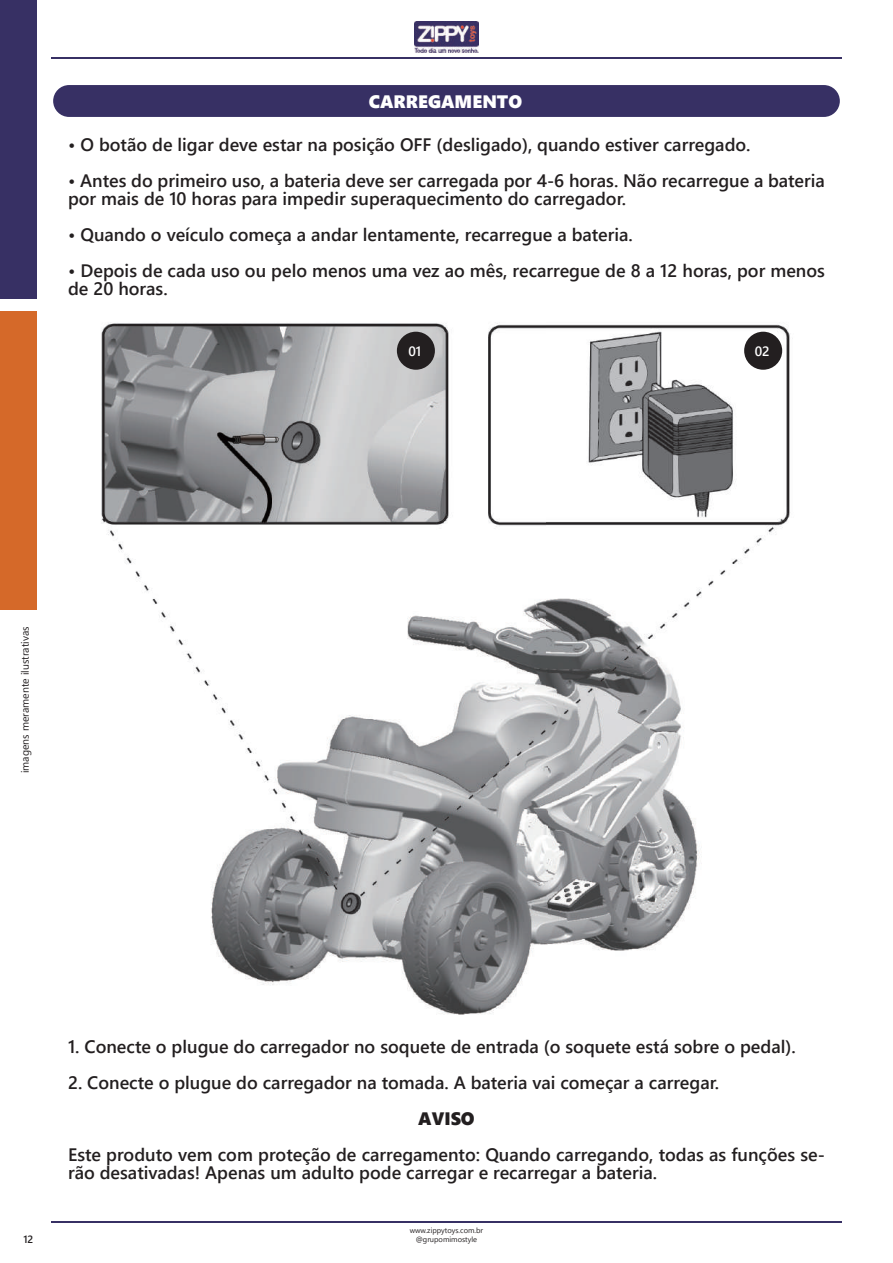
<style>
.page{position:relative;width:893px;height:1263px;background:#fff}
.page>*{position:absolute;margin:0;border:0;box-sizing:border-box;transform-origin:0 0}
.t1{font:600 18px/18px "Segoe UI";color:#231f20}
.t2{font:18px "Segoe UI Black";color:#fff}
.t3{font:18px "Segoe UI Black";color:#231f20}
.t4{font:600 13.5px "Segoe UI";color:#fff}
.t5{font:10.5px "Segoe UI";color:#231f20}
.t6{font:600 10.5px "Segoe UI";color:#231f20}
.t7{font:7.5px/9px "Segoe UI";color:#231f20;text-align:center}
</style>
<div class="page">
<div style="left:53px;top:85px;width:787px;height:32px;background:#373064;border-radius:16px"></div>
<img style="left:101px;top:323px;width:689px;height:692px">
<div style="left:397px;top:332px;width:38px;height:38px;background:#231f20;border-radius:50%"></div>
<div style="left:744px;top:332px;width:38px;height:38px;background:#231f20;border-radius:50%"></div>
<img style="left:414px;top:21px;width:65px;height:31px">
<hr style="left:51px;top:57px;width:791px;height:1px;background:#373064">
<div style="left:0;top:0;width:36px;height:299px;background:#373064"></div>
<div style="left:0;top:311px;width:36px;height:299px;background:#d56929"></div>
<hr style="left:51px;top:1221px;width:791px;height:2px;background:#373064">
<p class="t2" style="left:369px;top:88px;width:155px">CARREGAMENTO</p>
<p class="t1" style="left:68px;top:136px;width:684px">• O botão de ligar deve estar na posição OFF (desligado), quando estiver carregado.</p>
<p class="t1" style="left:68px;top:172px;width:758px">• Antes do primeiro uso, a bateria deve ser carregada por 4-6 horas. Não recarregue a bateria por mais de 10 horas para impedir superaquecimento do carregador.</p>
<p class="t1" style="left:68px;top:226px;width:566px">• Quando o veículo começa a andar lentamente, recarregue a bateria.</p>
<p class="t1" style="left:68px;top:262px;width:758px">• Depois de cada uso ou pelo menos uma vez ao mês, recarregue de 8 a 12 horas, por menos de 20 horas.</p>
<p class="t4" style="left:408px;top:340px;width:14px">01</p>
<p class="t4" style="left:755px;top:340px;width:16px">02</p>
<p class="t5" style="left:18px;top:773px;width:148px;rotate:-90deg">imagens meramente ilustrativas</p>
<p class="t1" style="left:68px;top:1037px;width:729px">1. Conecte o plugue do carregador no soquete de entrada (o soquete está sobre o pedal).</p>
<p class="t1" style="left:68px;top:1073px;width:653px">2. Conecte o plugue do carregador na tomada. A bateria vai começar a carregar.</p>
<p class="t3" style="left:418px;top:1105px;width:58px">AVISO</p>
<p class="t1" style="left:68px;top:1145px;width:758px">Este produto vem com proteção de carregamento: Quando carregando, todas as funções se&shy;rão desativadas! Apenas um adulto pode carregar e recarregar a bateria.</p>
<p class="t6" style="left:23px;top:1231px;width:12px">12</p>
<p class="t7" style="left:410px;top:1226px;width:75px">www.zippytoys.com.br @grupomimostyle</p>
</div>
